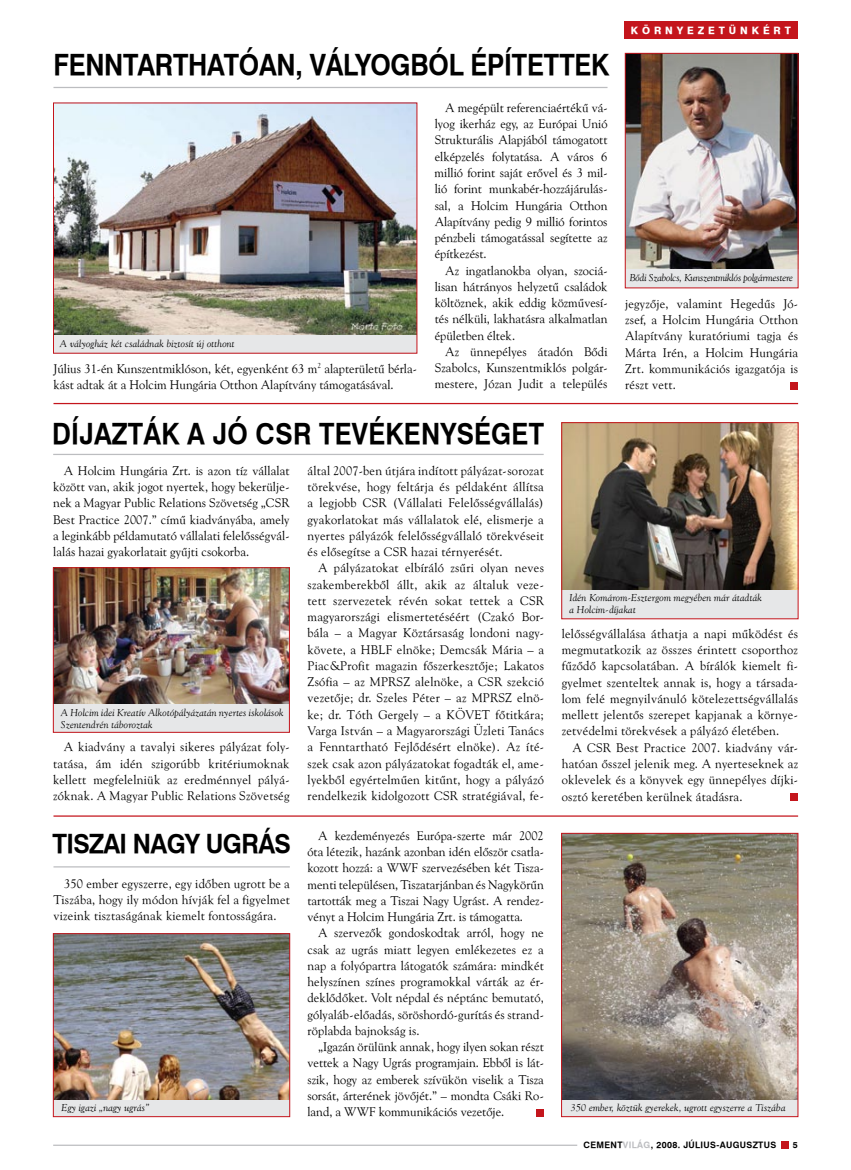
<style>
.page{position:relative;width:851px;height:1170px;background:#fff}
.page>*{position:absolute;margin:0;border:0;box-sizing:border-box;transform-origin:0 0}
.t1{font:28.75px "H Swiss 721 BT Bold";letter-spacing:-.01em;color:#000;scale:.9 1}
.t2{font:28.75px "H Swiss 721 BT Bold";letter-spacing:.01em;color:#000;scale:.9 1}
.t3{font:26.12px "H Swiss 721 BT Bold";letter-spacing:-.025em;color:#000;scale:.94 1}
.t4{font:12.5px/16.2px "H Goudy Old Style BT";letter-spacing:.01em;color:#000;text-align:justify}
.t5{font:10px/12px "H Goudy Old Style BT Italic";letter-spacing:.02em;color:#000}
.t6{font:10px "H Goudy Old Style BT Italic";letter-spacing:-.01em;color:#000}
.t7{font:10px "H Swiss 721 Heavy BT";letter-spacing:.39em;color:#fff}
.t8{font:8.75px "H Swiss 721 BT Bold";letter-spacing:.04em;color:#000}
.s1{color:#bcbdc0}
</style>
<div class="page">
<hr style="left:53px;top:1144px;width:524px;height:1px;background:#bcbdc0">
<div style="left:781px;top:1141px;width:7px;height:7px;background:#c4151c"></div>
<div style="left:624px;top:21px;width:173px;height:18px;background:#c4151c"></div>
<hr style="left:53px;top:403px;width:745px;height:1px;background:#c4151c">
<hr style="left:53px;top:87px;width:554px;height:1px;background:#bcbdc0">
<svg style="left:53px;top:103px;width:364px;height:250px;background:#dbcdce"></svg>
<img style="left:55px;top:105px;width:360px;height:229px">
<div style="left:625px;top:53px;width:173px;height:235px;background:#e6e7e8"></div>
<img style="left:627px;top:55px;width:169px;height:214px">
<div style="left:625px;top:53px;width:173px;height:235px;border:1px solid #c4151c"></div>
<hr style="left:53px;top:866px;width:237px;height:1px;background:#bcbdc0">
<div style="left:561px;top:833px;width:236px;height:283px;background:#e6e7e8"></div>
<img style="left:563px;top:835px;width:233px;height:264px">
<div style="left:561px;top:833px;width:237px;height:283px;border:1px solid #c4151c"></div>
<div style="left:53px;top:933px;width:237px;height:183px;background:#e6e7e8"></div>
<img style="left:55px;top:935px;width:233px;height:163px">
<div style="left:53px;top:933px;width:237px;height:183px;border:1px solid #c4151c"></div>
<div style="left:561px;top:422px;width:237px;height:196px;background:#e6e7e8"></div>
<img style="left:563px;top:424px;width:233px;height:165px">
<div style="left:561px;top:422px;width:237px;height:197px;border:1px solid #c4151c"></div>
<hr style="left:53px;top:815px;width:745px;height:1px;background:#c4151c">
<hr style="left:53px;top:454px;width:490px;height:1px;background:#bcbdc0">
<div style="left:790px;top:383px;width:7px;height:7px;background:#c4151c"></div>
<div style="left:790px;top:793px;width:7px;height:7px;background:#c4151c"></div>
<div style="left:536px;top:1108px;width:7px;height:7px;background:#c4151c"></div>
<div style="left:53px;top:567px;width:236px;height:165px;background:#e6e7e8"></div>
<img style="left:55px;top:569px;width:232px;height:134px">
<div style="left:53px;top:567px;width:236px;height:165px;border:1px solid #c4151c"></div>
<h1 class="t1" style="left:53px;top:47px;width:614px">FENNTARTHATÓAN, VÁLYOGBÓL ÉPÍTETTEK</h1>
<p class="t5" style="left:60px;top:337px;width:176px">A vályogház két családnak biztosít új otthont</p>
<p class="t4" style="left:53px;top:360px;width:365px">Július 31-én Kunszentmiklóson, két, egyenként 63 m<sup>2</sup> alapterületű bérla&shy;kást adtak át a Holcim Hungária Otthon Alapítvány támogatásával.</p>
<p class="t4" style="left:434px;top:99px;width:174px;text-indent:11px">A megépült referenciaértékű vá&shy;lyog ikerház egy, az Európai Unió Strukturális Alapjából támogatott elképzelés folytatása. A város 6 millió forint saját erővel és 3 mil&shy;lió forint munkabér-hozzájárulás&shy;sal, a Holcim Hungária Otthon Alapítvány pedig 9 millió forintos pénzbeli támogatással segítette az építkezést.</p>
<p class="t4" style="left:434px;top:262px;width:174px;text-indent:11px">Az ingatlanokba olyan, szociá&shy;lisan hátrányos helyzetű családok költöznek, akik eddig közművesí&shy;tés nélküli, lakhatásra alkalmatlan épületben éltek.</p>
<p class="t4" style="left:434px;top:343px;width:174px;text-indent:11px">Az ünnepélyes átadón Bődi Szabolcs, Kunszentmiklós polgár&shy;mestere, Józan Judit a település</p>
<h1 class="t2" style="left:52px;top:416px;width:247px">DÍJAZTÁK A JÓ CSR</h1>
<h1 class="t2" style="left:319px;top:416px;width:251px">TEVÉKENYSÉGET</h1>
<p class="t7" style="left:630px;top:24px;width:162px">KÖRNYEZETÜNKÉRT</p>
<p class="t6" style="left:629px;top:272px;width:165px">Bődi Szabolcs, Kunszentmiklós polgármestere</p>
<p class="t4" style="left:625px;top:295px;width:174px">jegyzője, valamint Hegedűs Jó&shy;zsef, a Holcim Hungária Otthon Alapítvány kuratóriumi tagja és Márta Irén, a Holcim Hungária Zrt. kommunikációs igazgatója is részt vett.</p>
<p class="t4" style="left:53px;top:462px;width:238px;text-indent:11px">A Holcim Hungária Zrt. is azon tíz vállalat között van, akik jogot nyertek, hogy bekerülje&shy;nek a Magyar Public Relations Szövetség „CSR Best Practice 2007.” című kiadványába, amely a leginkább példamutató vállalati felelősségvál&shy;lalás hazai gyakorlatait gyűjti csokorba.</p>
<p class="t4" style="left:307px;top:462px;width:238px">által 2007-ben útjára indított pályázat-sorozat törekvése, hogy feltárja és példaként állítsa a legjobb CSR (Vállalati Felelősségvállalás) gyakorlatokat más vállalatok elé, elismerje a nyertes pályázók felelősségvállaló törekvéseit és elősegítse a CSR hazai térnyerését.</p>
<p class="t4" style="left:307px;top:559px;width:238px;text-indent:11px">A pályázatokat elbíráló zsűri olyan neves szakemberekből állt, akik az általuk veze&shy;tett szervezetek révén sokat tettek a CSR magyarországi elismertetéséért (Czakó Bor&shy;bála – a Magyar Köztársaság londoni nagy&shy;követe, a HBLF elnöke; Demcsák Mária – a Piac&amp;Profit magazin főszerkesztője; Lakatos Zsófia – az MPRSZ alelnöke, a CSR szekció vezetője; dr. Szeles Péter – az MPRSZ elnö&shy;ke; dr. Tóth Gergely – a KÖVET főtitkára; Varga István – a Magyarországi Üzleti Tanács a Fenntartható Fejlődésért elnöke). Az íté&shy;szek csak azon pályázatokat fogadták el, ame&shy;lyekből egyértelműen kitűnt, hogy a pályázó rendelkezik kidolgozott CSR stratégiával, fe-</p>
<p class="t5" style="left:61px;top:706px;width:224px">A Holcim idei Kreatív Alkotópályázatán nyertes iskolások<br>Szentendrén táboroztak</p>
<p class="t4" style="left:53px;top:738px;width:238px;text-indent:11px">A kiadvány a tavalyi sikeres pályázat foly&shy;tatása, ám idén szigorúbb kritériumoknak kellett megfelelniük az eredménnyel pályá&shy;zóknak. A Magyar Public Relations Szövetség</p>
<p class="t5" style="left:569px;top:591px;width:194px">Idén Komárom-Esztergom megyében már átadták a Holcim-díjakat</p>
<p class="t4" style="left:561px;top:625px;width:238px">lelősségvállalása áthatja a napi működést és megmutatkozik az összes érintett csoporthoz fűződő kapcsolatában. A bírálók kiemelt fi&shy;gyelmet szenteltek annak is, hogy a társada&shy;lom felé megnyilvánuló kötelezettségvállalás mellett jelentős szerepet kapjanak a környe&shy;zetvédelmi törekvések a pályázó életében.</p>
<p class="t4" style="left:561px;top:739px;width:238px;text-indent:11px">A CSR Best Practice 2007. kiadvány vár&shy;hatóan ősszel jelenik meg. A nyerteseknek az oklevelek és a könyvek egy ünnepélyes díjki&shy;osztó keretében kerülnek átadásra.</p>
<h2 class="t3" style="left:52px;top:827px;width:255px">TISZAI NAGY UGRÁS</h2>
<p class="t4" style="left:307px;top:827px;width:238px;text-indent:11px">A kezdeményezés Európa-szerte már 2002 óta létezik, hazánk azonban idén először csatla&shy;kozott hozzá: a WWF szervezésében két Tisza&shy;menti településen, Tiszatarjánban és Nagykörűn tartották meg a Tiszai Nagy Ugrást. A rendez&shy;vényt a Holcim Hungária Zrt. is támogatta.</p>
<p class="t4" style="left:307px;top:924px;width:238px;text-indent:11px">A szervezők gondoskodtak arról, hogy ne csak az ugrás miatt legyen emlékezetes ez a nap a folyópartra látogatók számára: mindkét helyszínen színes programokkal várták az ér&shy;deklődőket. Volt népdal és néptánc bemutató, gólyaláb-előadás, söröshordó-gurítás és strand&shy;röplabda bajnokság is.</p>
<p class="t4" style="left:307px;top:1038px;width:238px;text-indent:11px">„Igazán örülünk annak, hogy ilyen sokan részt vettek a Nagy Ugrás programjain. Ebből is lát&shy;szik, hogy az emberek szívükön viselik a Tisza sorsát, árterének jövőjét.” – mondta Csáki Ro&shy;land, a WWF kommunikációs vezetője.</p>
<p class="t4" style="left:53px;top:875px;width:238px;text-indent:11px">350 ember egyszerre, egy időben ugrott be a Tiszába, hogy ily módon hívják fel a figyelmet vizeink tisztaságának kiemelt fontosságára.</p>
<p class="t5" style="left:61px;top:1101px;width:89px">Egy igazi „nagy ugrás”</p>
<p class="t5" style="left:570px;top:1101px;width:216px">350 ember, köztük gyerekek, ugrott egyszerre a Tiszába</p>
<p class="t8" style="left:583px;top:1139px;width:194px">CEMENT<span class="s1">VILÁG</span>, 2008. JÚLIUS-AUGUSZTUS</p>
</div>
